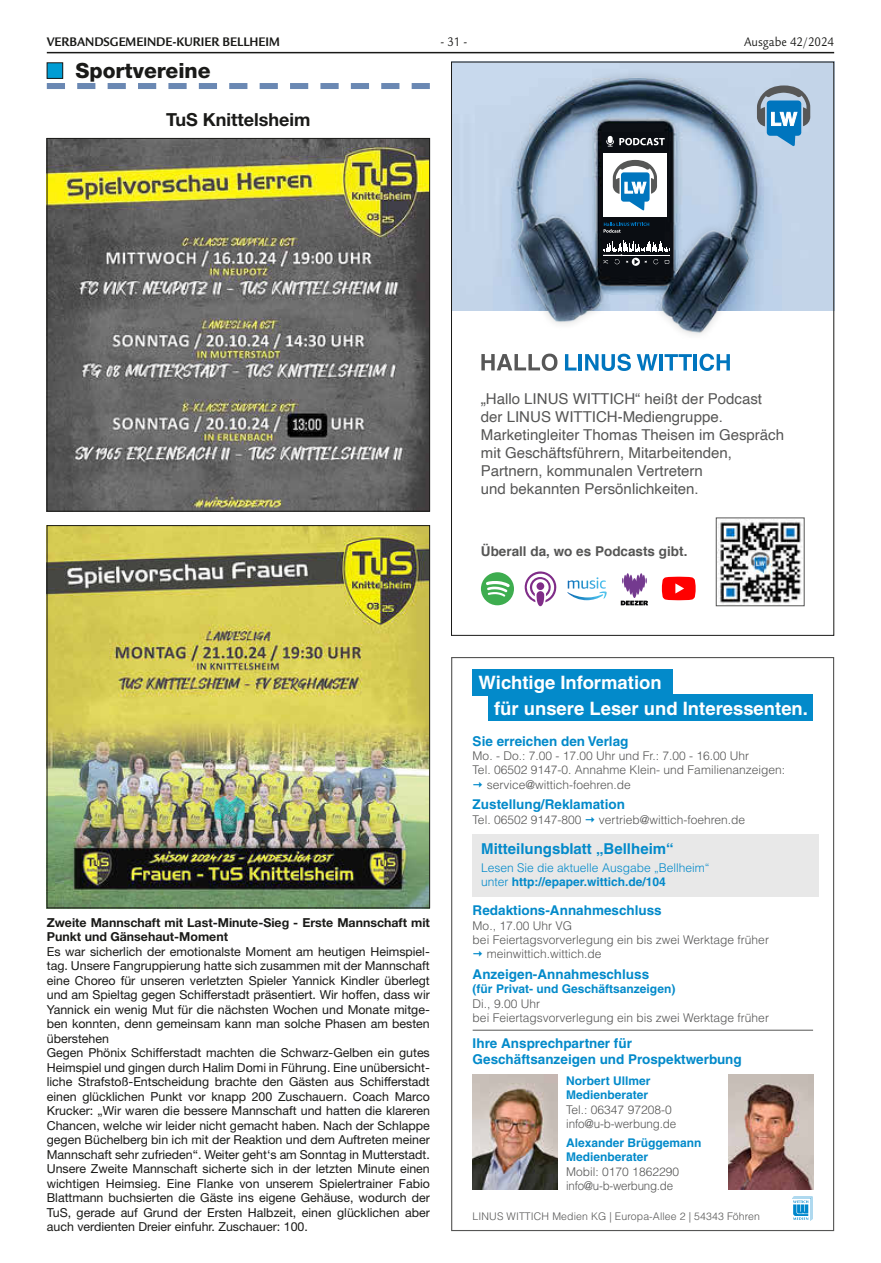
<style>
.page{position:relative;width:881px;height:1263px;background:#fff}
.page>*{position:absolute;margin:0;border:0;box-sizing:border-box;transform-origin:0 0}
.t1{font:800 21px "Helvetica Neue CE";color:#1a1a18}
.t2{font:700 18.45px "Helvetica";color:#fff}
.t3{font:700 18px "Helvetica Neue LT";color:#1a1a18}
.t4{font:15px/18px "Helvetica";color:#565655}
.t5{font:700 15px "Helvetica";color:#038aca}
.t6{font:700 13.5px/16.2px "Helvetica";color:#038aca}
.t7{font:700 13.5px "Legacy Sans LT";color:#1a1a18;scale:.9 1}
.t8{font:700 13.5px "Helvetica";color:#565655}
.t9{font:13.5px "Legacy Sans LT";color:#1a1a18;scale:.9 1}
.t10{font:12.3px/14.5px "Helvetica Neue LT";color:#1a1a18}
.t11{font:700 12.3px/14.5px "Helvetica Neue LT";color:#1a1a18}
.t12{font:300 12px/14.4px "Helvetica";color:#565655}
.t13{font:700 12px/14.4px "Helvetica";color:#038aca}
.t14{font:300 12px/14.4px "Helvetica";color:#038aca}
.t15{font:300 10.5px "Helvetica";letter-spacing:.01em;color:#565655}
.s1{font-weight:700}
</style>
<div class="page">
<hr style="left:47px;top:52px;width:786px;height:1px;background:#1a1a18">
<svg style="left:47px;top:83px;width:382px;height:6px"></svg>
<div style="left:47px;top:63px;width:16px;height:15px;background:#009dd4"></div>
<div style="left:47px;top:63px;width:16px;height:16px;border:1px solid #1a1a18"></div>
<img style="left:49px;top:140px;width:378px;height:369px">
<div style="left:47px;top:138px;width:382px;height:373px;border:1px solid #1a1a18"></div>
<img style="left:49px;top:527px;width:378px;height:379px">
<div style="left:47px;top:525px;width:382px;height:383px;border:1px solid #1a1a18"></div>
<img style="left:453px;top:64px;width:378px;height:271px">
<svg style="left:603px;top:241px;width:66px;height:25px"></svg>
<div style="left:603px;top:154px;width:63px;height:63px;background:#fff"></div>
<svg style="left:606px;top:136px;width:58px;height:11px"></svg>
<svg style="left:603px;top:222px;width:46px;height:11px"></svg>
<svg style="left:612px;top:160px;width:44px;height:51px"></svg>
<svg style="left:756px;top:85px;width:54px;height:61px;background:#73a0c0"></svg>
<img style="left:717px;top:520px;width:84px;height:84px">
<div style="left:715px;top:517px;width:89px;height:89px;border:1px solid #565655"></div>
<img style="left:567px;top:577px;width:38px;height:12px">
<img style="left:567px;top:591px;width:39px;height:9px">
<svg style="left:524px;top:571px;width:33px;height:35px"></svg>
<svg style="left:620px;top:573px;width:28px;height:32px"></svg>
<svg style="left:480px;top:572px;width:34px;height:33px"></svg>
<svg style="left:661px;top:577px;width:34px;height:23px"></svg>
<svg style="left:481px;top:354px;width:76px;height:17px"></svg>
<svg style="left:565px;top:354px;width:11px;height:16px"></svg>
<hr style="left:578px;top:354px;width:4px;height:16px;background:#0075be">
<svg style="left:585px;top:354px;width:45px;height:17px"></svg>
<svg style="left:636px;top:354px;width:21px;height:16px"></svg>
<hr style="left:659px;top:354px;width:3px;height:16px;background:#0075be">
<svg style="left:664px;top:354px;width:27px;height:16px"></svg>
<hr style="left:693px;top:354px;width:3px;height:16px;background:#0075be">
<svg style="left:699px;top:354px;width:30px;height:17px"></svg>
<div style="left:472px;top:834px;width:346px;height:63px;background:#e8e8e8"></div>
<div style="left:472px;top:669px;width:200px;height:26px;background:#038aca"></div>
<svg style="left:792px;top:1196px;width:20px;height:25px"></svg>
<img style="left:472px;top:1074px;width:85px;height:115px">
<img style="left:728px;top:1074px;width:84px;height:115px">
<hr style="left:472px;top:1030px;width:340px;height:1px;background:#565655">
<div style="left:488px;top:694px;width:324px;height:27px;background:#038aca"></div>
<p class="t7" style="left:47px;top:34px;width:260px">VERBANDSGEMEINDE-KURIER BELLHEIM</p>
<p class="t9" style="left:440px;top:34px;width:31px">- 31 -</p>
<p class="t9" style="left:744px;top:34px;width:101px">Ausgabe 42/2024</p>
<h1 class="t1" style="left:75px;top:58px;width:136px">Sportvereine</h1>
<h3 class="t3" style="left:166px;top:109px;width:146px">TuS Knittelsheim</h3>
<p class="t4" style="left:480px;top:391px;width:304px">„Hallo LINUS WITTICH“ heißt der Podcast der LINUS WITTICH-Mediengruppe.<br>Marketingleiter Thomas Theisen im Gespräch mit Geschäftsführern, Mitarbeitenden, Partnern, kommunalen Vertretern<br>und bekannten Persönlichkeiten.</p>
<p class="t8" style="left:480px;top:540px;width:208px">Überall da, wo es Podcasts gibt.</p>
<h2 class="t2" style="left:478px;top:671px;width:185px">Wichtige Information</h2>
<p class="t11" style="left:47px;top:915px;width:384px">Zweite Mannschaft mit Last-Minute-Sieg - Erste Mannschaft mit<br>Punkt und Gänsehaut-Moment</p>
<p class="t10" style="left:47px;top:944px;width:384px">Es war sicherlich der emotionalste Moment am heutigen Heimspiel&shy;tag. Unsere Fangruppierung hatte sich zusammen mit der Mannschaft eine Choreo für unseren verletzten Spieler Yannick Kindler überlegt und am Spieltag gegen Schifferstadt präsentiert. Wir hoffen, dass wir Yannick ein wenig Mut für die nächsten Wochen und Monate mitge&shy;ben konnten, denn gemeinsam kann man solche Phasen am besten überstehen<br>Gegen Phönix Schifferstadt machten die Schwarz-Gelben ein gutes Heimspiel und gingen durch Halim Domi in Führung. Eine unübersicht&shy;liche Strafstoß-Entscheidung brachte den Gästen aus Schifferstadt einen glücklichen Punkt vor knapp 200 Zuschauern. Coach Marco Krucker: „Wir waren die bessere Mannschaft und hatten die klareren Chancen, welche wir leider nicht gemacht haben. Nach der Schlappe gegen Büchelberg bin ich mit der Reaktion und dem Auftreten meiner Mannschaft sehr zufrieden“. Weiter geht‘s am Sonntag in Mutterstadt.<br>Unsere Zweite Mannschaft sicherte sich in der letzten Minute einen wichtigen Heimsieg. Eine Flanke von unserem Spielertrainer Fabio Blattmann buchsierten die Gäste ins eigene Gehäuse, wodurch der TuS, gerade auf Grund der Ersten Halbzeit, einen glücklichen aber auch verdienten Dreier einfuhr. Zuschauer: 100.</p>
<h2 class="t2" style="left:494px;top:697px;width:315px">für unsere Leser und Interessenten.</h2>
<p class="t6" style="left:472px;top:732px;width:157px">Sie erreichen den Verlag</p>
<p class="t12" style="left:472px;top:748px;width:278px">Mo. - Do.: 7.00 - 17.00 Uhr und Fr.: 7.00 - 16.00 Uhr</p>
<p class="t12" style="left:472px;top:763px;width:314px">Tel. 06502 9147-0. Annahme Klein- und Familienanzeigen:</p>
<p class="t12" style="left:486px;top:777px;width:146px">service@wittich-foehren.de</p>
<p class="t6" style="left:472px;top:796px;width:154px">Zustellung/Reklamation</p>
<p class="t12" style="left:472px;top:812px;width:110px">Tel. 06502 9147-800</p>
<p class="t12" style="left:598px;top:812px;width:148px">vertrieb@wittich-foehren.de</p>
<p class="t5" style="left:481px;top:840px;width:194px">Mitteilungsblatt „Bellheim“</p>
<p class="t14" style="left:481px;top:860px;width:230px">Lesen Sie die aktuelle Ausgabe „Bellheim“ unter <span class="s1">http://epaper.wittich.de/104</span></p>
<p class="t6" style="left:472px;top:902px;width:190px">Redaktions-Annahmeschluss</p>
<p class="t12" style="left:472px;top:918px;width:101px">Mo., 17.00 Uhr VG</p>
<p class="t12" style="left:472px;top:932px;width:298px">bei Feiertagsvorverlegung ein bis zwei Werktage früher</p>
<p class="t12" style="left:486px;top:947px;width:116px">meinwittich.wittich.de</p>
<p class="t6" style="left:472px;top:966px;width:178px">Anzeigen-Annahmeschluss</p>
<p class="t13" style="left:472px;top:982px;width:204px">(für Privat- und Geschäftsanzeigen)</p>
<p class="t12" style="left:472px;top:996px;width:298px">Di., 9.00 Uhr<br>bei Feiertagsvorverlegung ein bis zwei Werktage früher</p>
<p class="t6" style="left:472px;top:1035px;width:270px">Ihre Ansprechpartner für<br>Geschäftsanzeigen und Prospektwerbung</p>
<p class="t13" style="left:566px;top:1073px;width:86px">Norbert Ullmer<br>Medienberater</p>
<p class="t12" style="left:566px;top:1102px;width:112px">Tel.: 06347 97208-0 info@u-b-werbung.de</p>
<p class="t13" style="left:566px;top:1135px;width:137px">Alexander Brüggemann<br>Medienberater</p>
<p class="t12" style="left:566px;top:1164px;width:114px">Mobil: 0170 1862290 info@u-b-werbung.de</p>
<p class="t15" style="left:472px;top:1209px;width:289px">LINUS WITTICH Medien KG | Europa-Allee 2 | 54343 Föhren</p>
</div>
